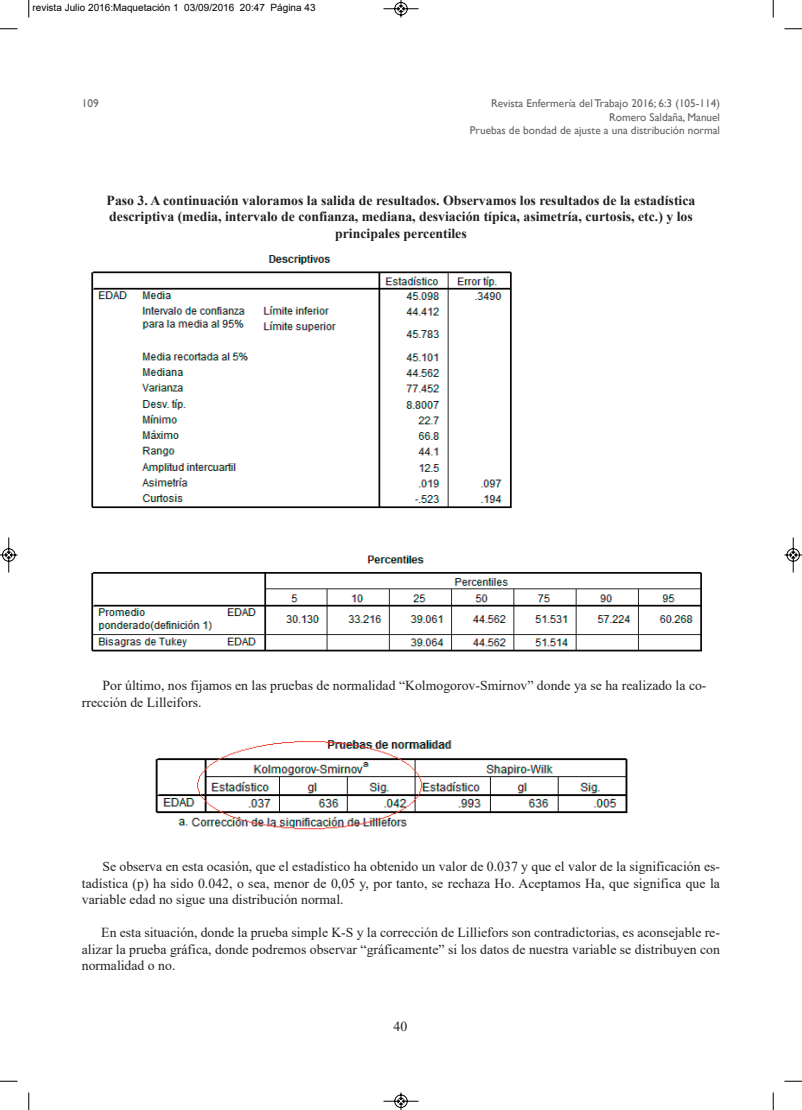
<style>
.page{position:relative;width:802px;height:1110px;background:#fff}
.page>*{position:absolute;margin:0;border:0;box-sizing:border-box;transform-origin:0 0}
.t1{font:13.75px/16.5px "Times New Roman";color:#231f20;text-align:justify}
.t2{font:700 13.75px/16.5px "Times New Roman";color:#231f20;text-align:center}
.t3{font:11.25px/13.5px "Gill Sans";color:#636366;text-align:right}
.t4{font:10px "Arial";color:#000}
</style>
<div class="page">
<img style="left:91px;top:255px;width:611px;height:397px">
<img style="left:155px;top:740px;width:473px;height:90px">
<svg style="left:28px;top:0;width:2px;height:18px"></svg>
<svg style="left:0;top:28px;width:18px;height:2px"></svg>
<svg style="left:773px;top:0;width:1px;height:18px"></svg>
<svg style="left:784px;top:28px;width:18px;height:2px"></svg>
<svg style="left:28px;top:1092px;width:2px;height:18px"></svg>
<svg style="left:0;top:1081px;width:18px;height:1px"></svg>
<svg style="left:773px;top:1092px;width:1px;height:18px"></svg>
<svg style="left:784px;top:1081px;width:18px;height:1px"></svg>
<svg style="left:383px;top:0;width:36px;height:18px"></svg>
<svg style="left:383px;top:1092px;width:36px;height:18px"></svg>
<svg style="left:0;top:537px;width:18px;height:36px"></svg>
<svg style="left:784px;top:537px;width:18px;height:36px"></svg>
<p class="t4" style="left:32px;top:2px;width:284px">revista Julio 2016:Maquetación 1 03/09/2016 20:47 Página 43</p>
<p class="t3" style="left:82px;top:97px;width:18px">109</p>
<p class="t3" style="left:470px;top:97px;width:252px">Revista Enfermería del Trabajo 2016; 6:3 (105-114)<br>Romero Saldaña, Manuel<br>Pruebas de bondad de ajuste a una distribución normal</p>
<p class="t2" style="left:107px;top:192px;width:590px">Paso 3. A continuación valoramos la salida de resultados. Observamos los resultados de la estadística descriptiva (media, intervalo de confianza, mediana, desviación típica, asimetría, curtosis, etc.) y los principales percentiles</p>
<p class="t1" style="left:82px;top:677px;width:626px;text-indent:21px">Por último, nos fijamos en las pruebas de normalidad “Kolmogorov-Smirnov” donde ya se ha realizado la co&shy;rrección de Lilleifors.</p>
<p class="t1" style="left:82px;top:858px;width:639px;text-indent:20px">Se observa en esta ocasión, que el estadístico ha obtenido un valor de 0.037 y que el valor de la significación es&shy;tadística (p) ha sido 0.042, o sea, menor de 0,05 y, por tanto, se rechaza Ho. Aceptamos Ha, que significa que la variable edad no sigue una distribución normal.</p>
<p class="t1" style="left:82px;top:924px;width:639px;text-indent:19px">En esta situación, donde la prueba simple K-S y la corrección de Lilliefors son contradictorias, es aconsejable re&shy;alizar la prueba gráfica, donde podremos observar “gráficamente” si los datos de nuestra variable se distribuyen con normalidad o no.</p>
<p class="t1" style="left:393px;top:1018px;width:15px">40</p>
</div>
